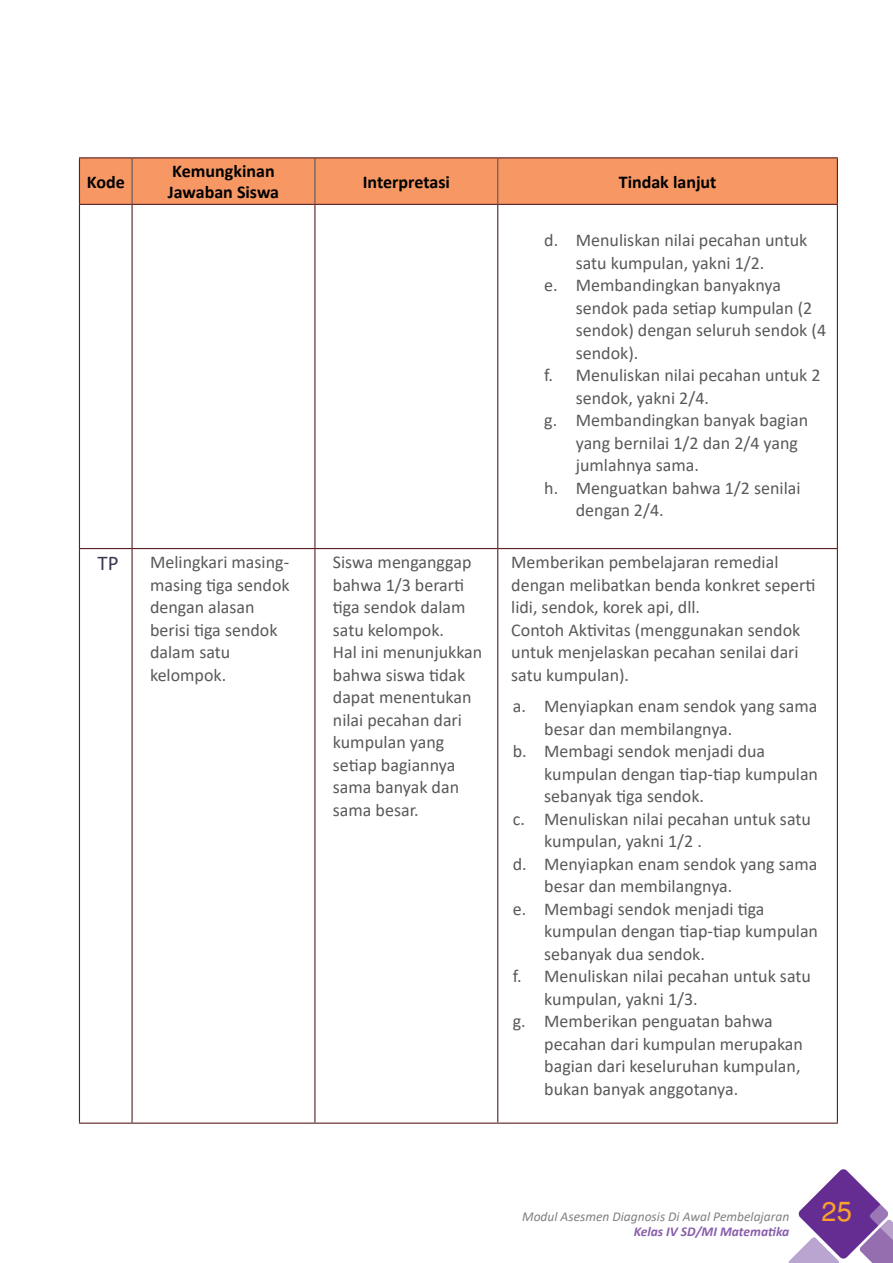
<style>
.page{position:relative;width:893px;height:1263px;background:#fff}
.page>*{position:absolute;margin:0;border:0;box-sizing:border-box;transform-origin:0 0}
.t1{font:21px "Calibri";color:#3a3751}
.t2{font:18px/22.5px "Calibri";color:#58595b}
.t3{font:700 18px/21px "Calibri";color:#000}
.t4{font:italic 13.5px/15px "Calibri";color:#58595b}
.s1{font-family:"Helvetica";font-style:normal;font-size:27px;color:#faa22c}
.s2{font-weight:700;color:#652d91}
</style>
<div class="page">
<svg style="left:788px;top:1169px;width:105px;height:94px"></svg>
<div style="left:80px;top:158px;width:757px;height:46px;background:#f79864"></div>
<hr style="left:132px;top:158px;width:1px;height:46px;background:#58595b">
<hr style="left:314px;top:158px;width:1px;height:46px;background:#58595b">
<hr style="left:497px;top:158px;width:1px;height:46px;background:#58595b">
<hr style="left:79px;top:157px;width:53px;height:1px;background:#5b2121">
<hr style="left:79px;top:158px;width:1px;height:46px;background:#5b2121">
<hr style="left:132px;top:157px;width:183px;height:1px;background:#5b2121">
<hr style="left:315px;top:157px;width:183px;height:1px;background:#5b2121">
<hr style="left:498px;top:157px;width:340px;height:1px;background:#5b2121">
<hr style="left:837px;top:158px;width:1px;height:46px;background:#5b2121">
<hr style="left:132px;top:204px;width:183px;height:1px;background:#5b2121">
<hr style="left:498px;top:204px;width:340px;height:1px;background:#5b2121">
<hr style="left:837px;top:205px;width:1px;height:343px;background:#5b2121">
<hr style="left:132px;top:548px;width:183px;height:1px;background:#5b2121">
<hr style="left:498px;top:548px;width:340px;height:1px;background:#5b2121">
<hr style="left:837px;top:549px;width:1px;height:573px;background:#5b2121">
<hr style="left:132px;top:1122px;width:183px;height:2px;background:#5b2121">
<hr style="left:498px;top:1122px;width:340px;height:2px;background:#5b2121">
<hr style="left:315px;top:204px;width:183px;height:1px;background:#5b2121">
<hr style="left:314px;top:205px;width:1px;height:343px;background:#5b2121">
<hr style="left:497px;top:205px;width:1px;height:343px;background:#5b2121">
<hr style="left:315px;top:548px;width:183px;height:1px;background:#5b2121">
<hr style="left:314px;top:549px;width:1px;height:573px;background:#5b2121">
<hr style="left:497px;top:549px;width:1px;height:573px;background:#5b2121">
<hr style="left:315px;top:1122px;width:183px;height:2px;background:#5b2121">
<hr style="left:79px;top:204px;width:53px;height:1px;background:#5b2121">
<hr style="left:79px;top:205px;width:1px;height:343px;background:#5b2121">
<hr style="left:132px;top:205px;width:1px;height:343px;background:#5b2121">
<hr style="left:79px;top:548px;width:53px;height:1px;background:#5b2121">
<hr style="left:79px;top:549px;width:1px;height:573px;background:#5b2121">
<hr style="left:132px;top:549px;width:1px;height:573px;background:#5b2121">
<hr style="left:79px;top:1122px;width:53px;height:2px;background:#5b2121">
<p class="t3" style="left:87px;top:171px;width:39px">Kode</p>
<p class="t3" style="left:168px;top:161px;width:113px">Kemungkinan<br>Jawaban Siswa</p>
<p class="t3" style="left:363px;top:171px;width:89px">Interpretasi</p>
<p class="t3" style="left:619px;top:171px;width:99px">Tindak lanjut</p>
<p class="t2" style="left:544px;top:229px;width:265px">d. Menuliskan nilai pecahan untuk</p>
<p class="t2" style="left:576px;top:251px;width:190px">satu kumpulan, yakni 1/2.</p>
<p class="t2" style="left:544px;top:274px;width:238px">e. Membandingkan banyaknya</p>
<p class="t2" style="left:576px;top:296px;width:238px">sendok pada setiap kumpulan (2</p>
<p class="t2" style="left:576px;top:319px;width:252px">sendok) dengan seluruh sendok (4</p>
<p class="t2" style="left:576px;top:341px;width:64px">sendok).</p>
<p class="t2" style="left:544px;top:364px;width:278px">f. Menuliskan nilai pecahan untuk 2</p>
<p class="t2" style="left:576px;top:386px;width:135px">sendok, yakni 2/4.</p>
<p class="t2" style="left:544px;top:409px;width:266px">g. Membandingkan banyak bagian</p>
<p class="t2" style="left:576px;top:431px;width:224px">yang bernilai 1/2 dan 2/4 yang</p>
<p class="t2" style="left:576px;top:454px;width:125px">jumlahnya sama.</p>
<p class="t2" style="left:544px;top:476px;width:258px">h. Menguatkan bahwa 1/2 senilai</p>
<p class="t2" style="left:576px;top:499px;width:89px">dengan 2/4.</p>
<p class="t1" style="left:97px;top:549px;width:23px">TP</p>
<p class="t2" style="left:150px;top:550px;width:141px">Melingkari masing&shy;masing tiga sendok dengan alasan berisi tiga sendok dalam satu kelompok.</p>
<p class="t2" style="left:333px;top:550px;width:151px">Siswa menganggap bahwa 1/3 berarti tiga sendok dalam satu kelompok.<br>Hal ini menunjukkan bahwa siswa tidak dapat menentukan nilai pecahan dari kumpulan yang setiap bagiannya sama banyak dan sama besar.</p>
<p class="t2" style="left:511px;top:550px;width:306px">Memberikan pembelajaran remedial dengan melibatkan benda konkret seperti lidi, sendok, korek api, dll.<br>Contoh Aktivitas (menggunakan sendok untuk menjelaskan pecahan senilai dari satu kumpulan).</p>
<p class="t2" style="left:513px;top:694px;width:306px">a. Menyiapkan enam sendok yang sama</p>
<p class="t2" style="left:544px;top:717px;width:190px">besar dan membilangnya.</p>
<p class="t2" style="left:513px;top:739px;width:254px">b. Membagi sendok menjadi dua</p>
<p class="t2" style="left:544px;top:762px;width:275px">kumpulan dengan tiap-tiap kumpulan</p>
<p class="t2" style="left:544px;top:784px;width:161px">sebanyak tiga sendok.</p>
<p class="t2" style="left:513px;top:807px;width:300px">c. Menuliskan nilai pecahan untuk satu</p>
<p class="t2" style="left:544px;top:829px;width:159px">kumpulan, yakni 1/2 .</p>
<p class="t2" style="left:513px;top:852px;width:306px">d. Menyiapkan enam sendok yang sama</p>
<p class="t2" style="left:544px;top:874px;width:190px">besar dan membilangnya.</p>
<p class="t2" style="left:513px;top:897px;width:253px">e. Membagi sendok menjadi tiga</p>
<p class="t2" style="left:544px;top:919px;width:275px">kumpulan dengan tiap-tiap kumpulan</p>
<p class="t2" style="left:544px;top:942px;width:162px">sebanyak dua sendok.</p>
<p class="t2" style="left:513px;top:964px;width:300px">f. Menuliskan nilai pecahan untuk satu</p>
<p class="t2" style="left:544px;top:987px;width:155px">kumpulan, yakni 1/3.</p>
<p class="t2" style="left:513px;top:1009px;width:261px">g. Memberikan penguatan bahwa</p>
<p class="t2" style="left:544px;top:1032px;width:260px">pecahan dari kumpulan merupakan</p>
<p class="t2" style="left:544px;top:1054px;width:258px">bagian dari keseluruhan kumpulan,</p>
<p class="t2" style="left:544px;top:1077px;width:196px">bukan banyak anggotanya.</p>
<p class="t4" style="left:634px;top:1209px;width:220px;text-indent:-112px">Modul Asesmen Diagnosis Di Awal Pembelajaran <span class="s1">25<br></span><span class="s2">Kelas IV SD/MI Matematika</span></p>
</div>
